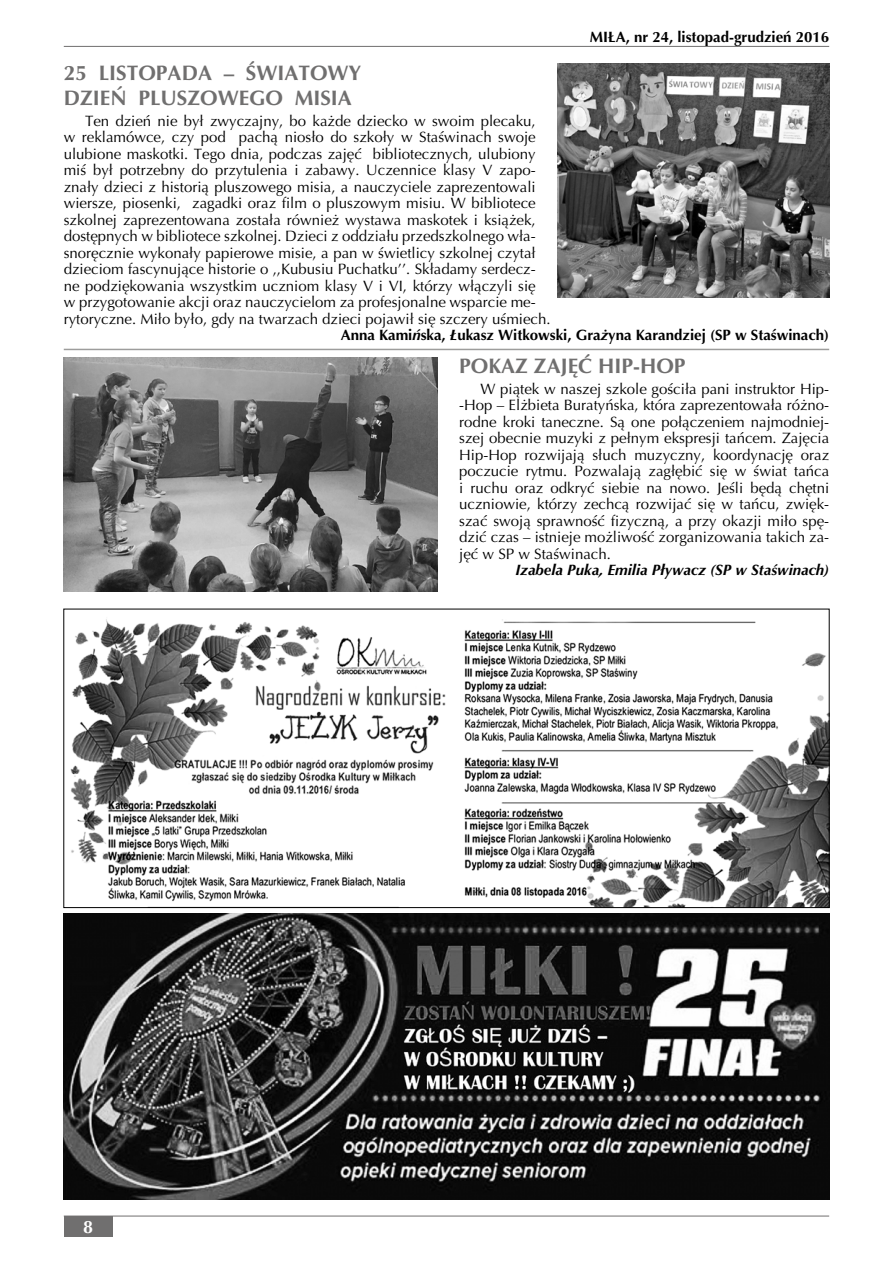
<style>
.page{position:relative;width:893px;height:1263px;background:#fff}
.page>*{position:absolute;margin:0;border:0;box-sizing:border-box;transform-origin:0 0}
.t1{font:700 21px/25.2px "Optima";color:#706f6f}
.t2{font:700 18px "Optima";color:#fff}
.t3{font:15px/16.5px "Optima";color:#000;text-align:justify}
.t4{font:700 15px "Optima";color:#000}
.t5{font:italic 700 15px "Optima";color:#000}
.s1{font-style:italic}
</style>
<div class="page">
<hr style="left:64px;top:46px;width:765px;height:1px;background:#706f6f">
<hr style="left:64px;top:1216px;width:765px;height:1px;background:#706f6f">
<div style="left:64px;top:1216px;width:48px;height:20px;background:#706f6f"></div>
<img style="left:557px;top:64px;width:272px;height:233px">
<hr style="left:64px;top:349px;width:765px;height:1px;background:#9d9d9c">
<img style="left:64px;top:357px;width:374px;height:234px">
<img style="left:70px;top:619px;width:757px;height:287px">
<img style="left:64px;top:913px;width:765px;height:286px">
<p class="t4" style="left:590px;top:31px;width:241px">MIŁA, nr 24, listopad-grudzień 2016</p>
<h1 class="t1" style="left:64px;top:62px;width:299px">25 LISTOPADA – ŚWIATOWY<br>DZIEŃ PLUSZOWEGO MISIA</h1>
<p class="t3" style="left:85px;top:114px;width:452px">Ten dzień nie był zwyczajny, bo każde dziecko w swoim plecaku,</p>
<p class="t3" style="left:64px;top:130px;width:473px">w reklamówce, czy pod pachą niosło do szkoły w Staświnach swoje</p>
<p class="t3" style="left:64px;top:147px;width:473px">ulubione maskotki. Tego dnia, podczas zajęć bibliotecznych, ulubiony</p>
<p class="t3" style="left:64px;top:163px;width:473px">miś był potrzebny do przytulenia i zabawy. Uczennice klasy V zapo-</p>
<p class="t3" style="left:64px;top:180px;width:473px">znały dzieci z historią pluszowego misia, a nauczyciele zaprezentowali</p>
<p class="t3" style="left:64px;top:196px;width:473px">wiersze, piosenki, zagadki oraz film o pluszowym misiu. W bibliotece</p>
<p class="t3" style="left:64px;top:213px;width:473px">szkolnej zaprezentowana została również wystawa maskotek i książek,</p>
<p class="t3" style="left:64px;top:229px;width:473px">dostępnych w bibliotece szkolnej. Dzieci z oddziału przedszkolnego wła-</p>
<p class="t3" style="left:64px;top:246px;width:473px">snoręcznie wykonały papierowe misie, a pan w świetlicy szkolnej czytał</p>
<p class="t3" style="left:64px;top:262px;width:473px">dzieciom fascynujące historie o ,,Kubusiu Puchatku’’. Składamy serdecz-</p>
<p class="t3" style="left:64px;top:279px;width:473px">ne podziękowania wszystkim uczniom klasy V i VI, którzy włączyli się</p>
<p class="t3" style="left:64px;top:295px;width:473px">w przygotowanie akcji oraz nauczycielom za profesjonalne wsparcie me-</p>
<p class="t3" style="left:64px;top:312px;width:488px">rytoryczne. Miło było, gdy na twarzach dzieci pojawił się szczery uśmiech.</p>
<p class="t4" style="left:341px;top:329px;width:490px">Anna Kami<span class="s1">ń</span>ska, <span class="s1">Ł</span>ukasz Witkowski, Gra<span class="s1">ż</span>yna Karandziej (SP w Staświnach)</p>
<h1 class="t1" style="left:459px;top:355px;width:228px">POKAZ ZAJĘĆ HIP-HOP</h1>
<p class="t3" style="left:459px;top:382px;width:371px;text-indent:21px">W piątek w naszej szkole gościła pani instruktor Hip--Hop – Elżbieta Buratyńska, która zaprezentowała różno&shy;rodne kroki taneczne. Są one połączeniem najmodniej&shy;szej obecnie muzyki z pełnym ekspresji tańcem. Zajęcia Hip-Hop rozwijają słuch muzyczny, koordynację oraz poczucie rytmu. Pozwalają zagłębić się w świat tańca i ruchu oraz odkryć siebie na nowo. Jeśli będą chętni uczniowie, którzy zechcą rozwijać się w tańcu, zwięk&shy;szać swoją sprawność fizyczną, a przy okazji miło spę&shy;dzić czas – istnieje możliwość zorganizowania takich za&shy;jęć w SP w Staświnach.</p>
<p class="t5" style="left:516px;top:564px;width:315px">Izabela Puka, Emilia Pływacz (SP w Staświnach)</p>
<p class="t2" style="left:83px;top:1219px;width:12px">8</p>
</div>
